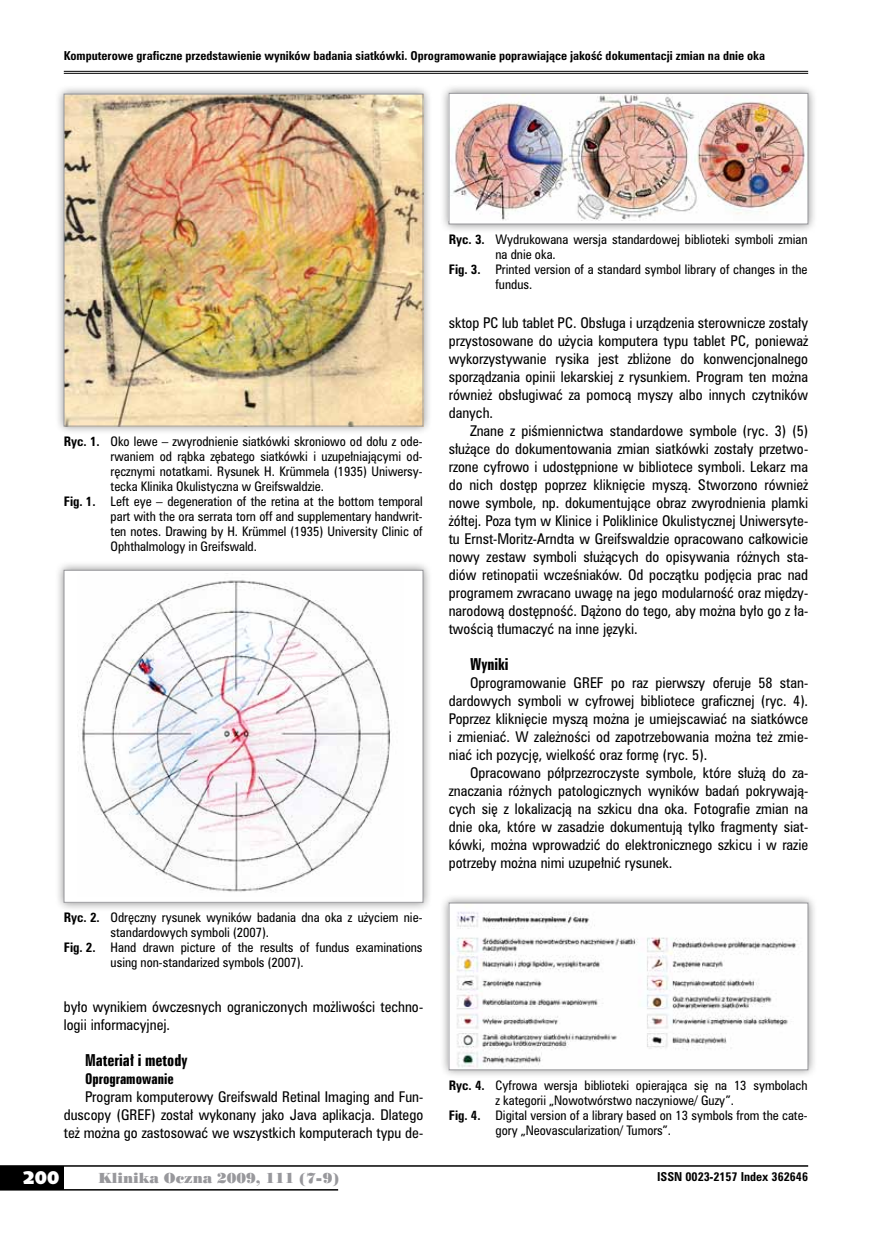
<style>
.page{position:relative;width:872px;height:1234px;background:#fff}
.page>*{position:absolute;margin:0;border:0;box-sizing:border-box;transform-origin:0 0}
.t1{font:18px "Humanst 531 U Blk PL";color:#fff}
.t2{font:15px "Zurich Bd X Cn PL";color:#000}
.t3{font:13.5px/18px "Zurich Cn PL";color:#000;text-align:justify}
.t4{font:13.5px "Poster Bodoni PL";color:#98989c}
.t5{font:13.5px "Zurich Bd X Cn PL";color:#000}
.t6{font:12px "Zurich Cn PL";color:#000}
.t7{font:700 11.25px "Zurich Cn PL";color:#000}
.s1{font-weight:700}
</style>
<div class="page">
<div style="left:0;top:1165px;width:64px;height:24px;background:#000"></div>
<hr style="left:0;top:1164px;width:808px;height:2px;background:#000">
<hr style="left:0;top:1188px;width:338px;height:2px;background:#000">
<hr style="left:64px;top:71px;width:744px;height:1px;background:#000">
<hr style="left:64px;top:73px;width:744px;height:1px;background:#000">
<div style="left:440px;top:893px;width:377px;height:185px;background:#000;opacity:.45"></div>
<img style="left:451px;top:904px;width:355px;height:163px">
<div style="left:449px;top:902px;width:359px;height:167px;border:1px solid #98989c"></div>
<div style="left:440px;top:84px;width:377px;height:149px;background:#000;opacity:.45"></div>
<img style="left:451px;top:95px;width:355px;height:125px">
<div style="left:449px;top:93px;width:359px;height:131px;border:1px solid #98989c"></div>
<div style="left:55px;top:85px;width:377px;height:350px;background:#000;opacity:.45"></div>
<img style="left:66px;top:96px;width:355px;height:328px">
<div style="left:64px;top:94px;width:359px;height:332px;border:1px solid #98989c"></div>
<div style="left:55px;top:561px;width:377px;height:350px;background:#000;opacity:.45"></div>
<div style="left:64px;top:570px;width:359px;height:332px;background:#fff"></div>
<img style="left:78px;top:580px;width:314px;height:312px">
<div style="left:64px;top:570px;width:359px;height:332px;border:1px solid #98989c"></div>
<p class="t7" style="left:64px;top:48px;width:703px">Komputerowe graficzne przedstawienie wyników badania siatkówki. Oprogramowanie poprawiające jakość dokumentacji zmian na dnie oka</p>
<p class="t6" style="left:64px;top:433px;width:360px"><span class="s1">Ryc. 1.</span> Oko lewe – zwyrodnienie siatkówki skroniowo od dołu z ode-</p>
<p class="t6" style="left:111px;top:448px;width:313px">rwaniem od rąbka zębatego siatkówki i uzupełniającymi od-</p>
<p class="t6" style="left:111px;top:463px;width:313px">ręcznymi notatkami. Rysunek H. Krümmela (1935) Uniwersy-</p>
<p class="t6" style="left:111px;top:478px;width:215px">tecka Klinika Okulistyczna w Greifswaldzie.</p>
<p class="t6" style="left:64px;top:493px;width:360px"><span class="s1">Fig. 1.</span> Left eye – degeneration of the retina at the bottom temporal</p>
<p class="t6" style="left:111px;top:508px;width:313px">part with the ora serrata torn off and supplementary handwrit-</p>
<p class="t6" style="left:111px;top:523px;width:313px">ten notes. Drawing by H. Krümmel (1935) University Clinic of</p>
<p class="t6" style="left:111px;top:538px;width:148px">Ophthalmology in Greifswald.</p>
<p class="t6" style="left:64px;top:909px;width:360px"><span class="s1">Ryc. 2.</span> Odręczny rysunek wyników badania dna oka z użyciem nie-</p>
<p class="t6" style="left:111px;top:924px;width:160px">standardowych symboli (2007).</p>
<p class="t6" style="left:64px;top:939px;width:360px"><span class="s1">Fig. 2.</span> Hand drawn picture of the results of fundus examinations</p>
<p class="t6" style="left:111px;top:954px;width:195px">using non-standarized symbols (2007).</p>
<p class="t3" style="left:64px;top:997px;width:361px">było wynikiem ówczesnych ograniczonych możliwości techno&shy;logii informacyjnej.</p>
<p class="t2" style="left:85px;top:1050px;width:104px">Materiał i metody</p>
<p class="t5" style="left:85px;top:1070px;width:90px">Oprogramowanie</p>
<p class="t3" style="left:64px;top:1087px;width:361px;text-indent:21px">Program komputerowy Greifswald Retinal Imaging and Fun&shy;duscopy (GREF) został wykonany jako Java aplikacja. Dlatego też można go zastosować we wszystkich komputerach typu de-</p>
<p class="t6" style="left:449px;top:231px;width:360px"><span class="s1">Ryc. 3.</span> Wydrukowana wersja standardowej biblioteki symboli zmian</p>
<p class="t6" style="left:495px;top:246px;width:62px">na dnie oka.</p>
<p class="t6" style="left:449px;top:261px;width:360px"><span class="s1">Fig. 3.</span> Printed version of a standard symbol library of changes in the</p>
<p class="t6" style="left:495px;top:276px;width:38px">fundus.</p>
<p class="t3" style="left:449px;top:313px;width:361px">sktop PC lub tablet PC. Obsługa i urządzenia sterownicze zostały przystosowane do użycia komputera typu tablet PC, ponieważ wykorzystywanie rysika jest zbliżone do konwencjonalnego sporządzania opinii lekarskiej z rysunkiem. Program ten można również obsługiwać za pomocą myszy albo innych czytników danych.</p>
<p class="t3" style="left:449px;top:421px;width:361px;text-indent:21px">Znane z piśmiennictwa standardowe symbole (ryc. 3) (5) służące do dokumentowania zmian siatkówki zostały przetwo&shy;rzone cyfrowo i udostępnione w bibliotece symboli. Lekarz ma do nich dostęp poprzez kliknięcie myszą. Stworzono również nowe symbole, np. dokumentujące obraz zwyrodnienia plamki żółtej. Poza tym w Klinice i Poliklinice Okulistycznej Uniwersyte&shy;tu Ernst-Moritz-Arndta w Greifswaldzie opracowano całkowicie nowy zestaw symboli służących do opisywania różnych sta&shy;diów retinopatii wcześniaków. Od początku podjęcia prac nad programem zwracano uwagę na jego modularność oraz między&shy;narodową dostępność. Dążono do tego, aby można było go z ła&shy;twością tłumaczyć na inne języki.</p>
<p class="t2" style="left:470px;top:654px;width:40px">Wyniki</p>
<p class="t3" style="left:449px;top:673px;width:361px;text-indent:21px">Oprogramowanie GREF po raz pierwszy oferuje 58 stan&shy;dardowych symboli w cyfrowej bibliotece graficznej (ryc. 4).<br>Poprzez kliknięcie myszą można je umiejscawiać na siatkówce i zmieniać. W zależności od zapotrzebowania można też zmie&shy;niać ich pozycję, wielkość oraz formę (ryc. 5).</p>
<p class="t3" style="left:449px;top:763px;width:361px;text-indent:21px">Opracowano półprzezroczyste symbole, które służą do za&shy;znaczania różnych patologicznych wyników badań pokrywają&shy;cych się z lokalizacją na szkicu dna oka. Fotografie zmian na dnie oka, które w zasadzie dokumentują tylko fragmenty siat&shy;kówki, można wprowadzić do elektronicznego szkicu i w razie potrzeby można nimi uzupełnić rysunek.</p>
<p class="t6" style="left:449px;top:1076px;width:360px"><span class="s1">Ryc. 4.</span> Cyfrowa wersja biblioteki opierająca się na 13 symbolach</p>
<p class="t6" style="left:495px;top:1091px;width:240px">z kategorii „Nowotwórstwo naczyniowe/ Guzy”.</p>
<p class="t6" style="left:449px;top:1106px;width:360px"><span class="s1">Fig. 4.</span> Digital version of a library based on 13 symbols from the cate-</p>
<p class="t6" style="left:495px;top:1121px;width:177px">gory „Neovascularization/ Tumors”.</p>
<h1 class="t1" style="left:23px;top:1165px;width:38px">200</h1>
<p class="t4" style="left:99px;top:1168px;width:242px">Klinika Oczna 2009, 111 (7-9)</p>
<p class="t7" style="left:657px;top:1168px;width:152px">ISSN 0023-2157 Index 362646</p>
</div>
